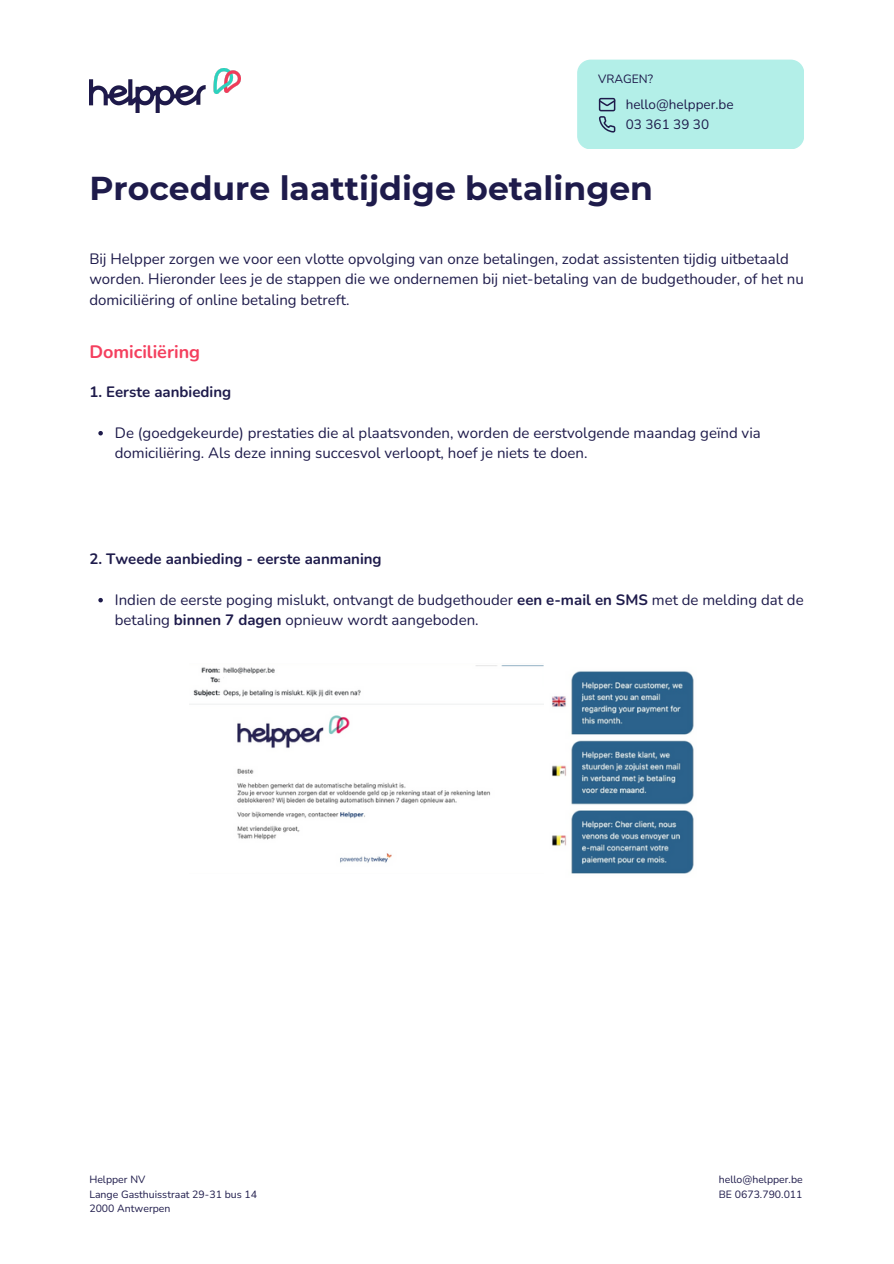
<style>
.page{position:relative;width:894px;height:1264px;background:#fff}
.page>*{position:absolute;margin:0;border:0;box-sizing:border-box;transform-origin:0 0}
.t1{font:700 33px "Montserrat";color:#1e1b4b}
.t2{font:700 18px "Nunito";color:#f43f5e}
.t3{font:15px/20.2px "Nunito";color:#1e1b4b}
.t4{font:700 15px "Nunito";color:#1e1b4b}
.t5{font:13.5px/20.2px "Nunito";color:#1e1b4b}
.t6{font:12px "Nunito";color:#1e1b4b}
.t7{font:10.5px/14.7px "Nunito";color:#1e1b4b}
.s1{font-weight:700}
</style>
<div class="page">
<img style="left:189px;top:665px;width:354px;height:198px">
<img style="left:552px;top:671px;width:142px;height:203px">
<img style="left:89px;top:68px;width:151px;height:44px">
<svg style="left:98px;top:598px;width:5px;height:4px"></svg>
<svg style="left:98px;top:431px;width:5px;height:4px"></svg>
<div style="left:577px;top:60px;width:226px;height:89px;background:#b3efe8;border-radius:14px"></div>
<svg style="left:598px;top:97px;width:18px;height:36px"></svg>
<h3 class="t6" style="left:598px;top:71px;width:56px">VRAGEN?</h3>
<p class="t5" style="left:625px;top:94px;width:109px">hello@helpper.be<br>03 361 39 30</p>
<p class="t1" style="left:89px;top:168px;width:565px">Procedure laattijdige betalingen</p>
<h4 class="t3" style="left:89px;top:249px;width:715px">Bij Helpper zorgen we voor een vlotte opvolging van onze betalingen, zodat assistenten tijdig uitbetaald worden. Hieronder lees je de stappen die we ondernemen bij niet-betaling van de budgethouder, of het nu domiciliëring of online betaling betreft.</h4>
<p class="t2" style="left:89px;top:339px;width:112px">Domiciliëring</p>
<h2 class="t4" style="left:89px;top:382px;width:143px">1. Eerste aanbieding</h2>
<h3 class="t3" style="left:115px;top:422px;width:647px">De (goedgekeurde) prestaties die al plaatsvonden, worden de eerstvolgende maandag geïnd via domiciliëring. Als deze inning succesvol verloopt, hoef je niets te doen.</h3>
<h1 class="t4" style="left:89px;top:549px;width:294px">2. Tweede aanbieding - eerste aanmaning</h1>
<h4 class="t3" style="left:115px;top:589px;width:690px">Indien de eerste poging mislukt, ontvangt de budgethouder <span class="s1">een e-mail en SMS</span> met de melding dat de betaling <span class="s1">binnen 7 dagen</span> opnieuw wordt aangeboden.</h4>
<p class="t7" style="left:89px;top:1172px;width:57px">Helpper NV</p>
<h5 class="t7" style="left:89px;top:1186px;width:169px">Lange Gasthuisstraat 29-31 bus 14<br>2000 Antwerpen</h5>
<p class="t7" style="left:718px;top:1172px;width:85px">hello@helpper.be<br>BE 0673.790.011</p>
</div>
